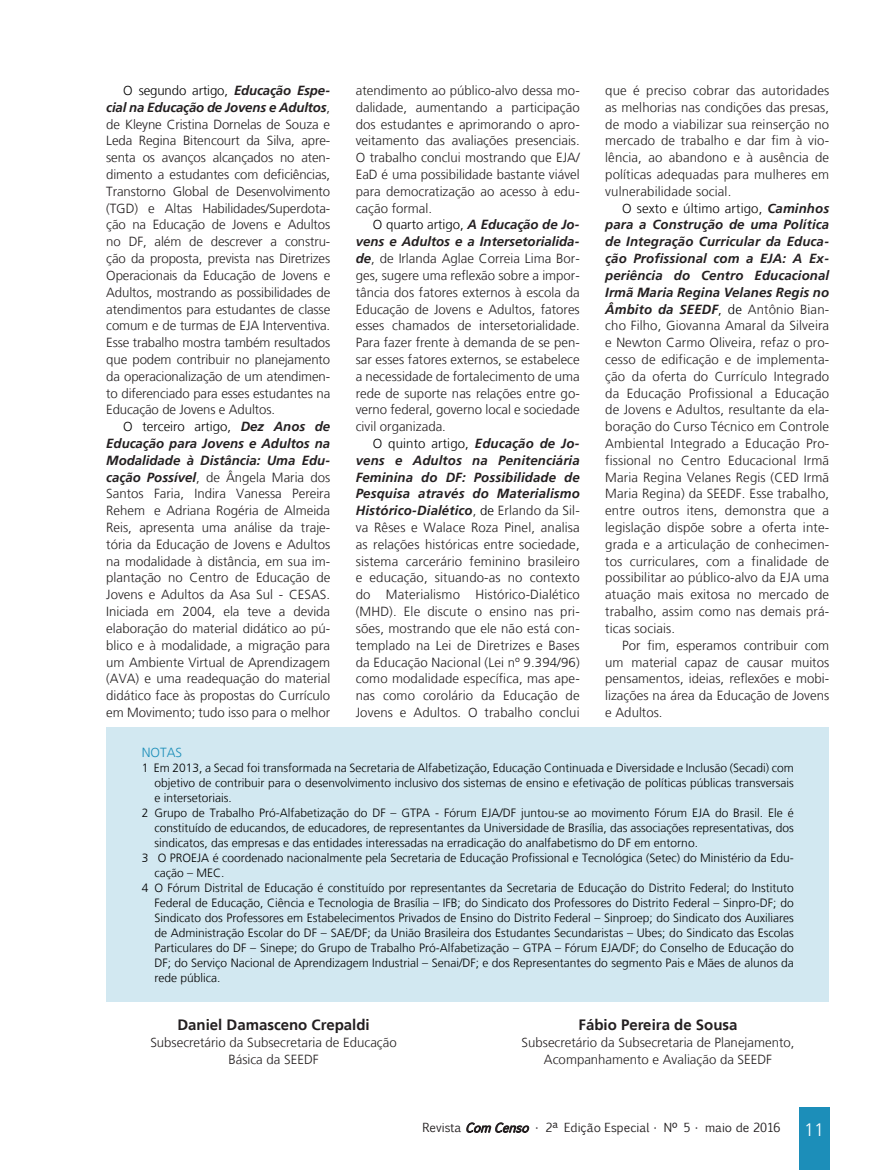
<style>
.page{position:relative;width:893px;height:1170px;background:#fff}
.page>*{position:absolute;margin:0;border:0;box-sizing:border-box;transform-origin:0 0}
.t1{font:300 18px "Frutiger LT";color:#fff}
.Miolo{font:700 15px "Frutiger LT";color:#231f20}
.Miolo-2{font:300 13.2px/16.8px "Frutiger LT";color:#231f20;text-align:justify}
.Texto_Comum{font:300 13.2px "Frutiger LT";color:#1c8eb9}
.Notas{font:300 12px/15px "Frutiger LT";color:#000;text-align:justify}
.t2{font:12px "Euphemia CAS";color:#231f20}
.s1{color:#000}
.s2{font-weight:700;font-style:italic}
.s3{font-style:italic}
</style>
<div class="page">
<div style="left:106px;top:727px;width:723px;height:274px;background:#d2e8f1"></div>
<div style="left:799px;top:1107px;width:30px;height:62px;background:#1c8eb9"></div>
<svg style="left:466px;top:1122px;width:63px;height:10px"></svg>
<p class="Miolo-2" style="left:106px;top:82px;width:225px;text-indent:17px"><span class="s1">O segundo artigo,</span> <span class="s2">Educação Espe&shy;cial na Educação de Jovens e Adultos</span>, de Kleyne Cristina Dornelas de Souza e Leda Regina Bitencourt da Silva, apre&shy;senta os avanços alcançados no aten&shy;dimento a estudantes com deficiências, Transtorno Global de Desenvolvimento (TGD) e Altas Habilidades/Superdota&shy;ção na Educação de Jovens e Adultos no DF, além de descrever a constru&shy;ção da proposta, prevista nas Diretrizes Operacionais da Educação de Jovens e Adultos, mostrando as possibilidades de atendimentos para estudantes de classe comum e de turmas de EJA Interventiva.<br>Esse trabalho mostra também resultados que podem contribuir no planejamento da operacionalização de um atendimen&shy;to diferenciado para esses estudantes na Educação de Jovens e Adultos.</p>
<p class="Miolo-2" style="left:106px;top:418px;width:225px;text-indent:17px"><span class="s1">O terceiro artigo,</span> <span class="s2">Dez Anos de Educação para Jovens e Adultos na Modalidade à Distância: Uma Edu&shy;cação Possível</span>, de Ângela Maria dos Santos Faria, Indira Vanessa Pereira Rehem e Adriana Rogéria de Almeida Reis, apresenta uma análise da traje&shy;tória da Educação de Jovens e Adultos na modalidade à distância, em sua im&shy;plantação no Centro de Educação de Jovens e Adultos da Asa Sul - CESAS.<br>Iniciada em 2004, ela teve a devida elaboração do material didático ao pú&shy;blico e à modalidade, a migração para um Ambiente Virtual de Aprendizagem (AVA) e uma readequação do material didático face às propostas do Currículo em Movimento; tudo isso para o melhor</p>
<p class="Miolo-2" style="left:356px;top:82px;width:225px">atendimento ao público-alvo dessa mo&shy;dalidade, aumentando a participação dos estudantes e aprimorando o apro&shy;veitamento das avaliações presenciais.<br>O trabalho conclui mostrando que EJA/ EaD é uma possibilidade bastante viável para democratização ao acesso à edu&shy;cação formal.</p>
<p class="Miolo-2" style="left:356px;top:217px;width:225px;text-indent:17px"><span class="s1">O quarto artigo,</span> <span class="s2">A Educação de Jo&shy;vens e Adultos e a Intersetorialida&shy;de</span>, de Irlanda Aglae Correia Lima Bor&shy;ges, sugere uma reflexão sobre a impor&shy;tância dos fatores externos à escola da Educação de Jovens e Adultos, fatores esses chamados de intersetorialidade.<br>Para fazer frente à demanda de se pen&shy;sar esses fatores externos, se estabelece a necessidade de fortalecimento de uma rede de suporte nas relações entre go&shy;verno federal, governo local e sociedade civil organizada.</p>
<p class="Miolo-2" style="left:356px;top:435px;width:225px;text-indent:17px"><span class="s1">O quinto artigo,</span> <span class="s2">Educação de Jo&shy;vens e Adultos na Penitenciária Feminina do DF: Possibilidade de Pesquisa através do Materialismo Histórico-Dialético</span>, <span class="s1">de</span> Erlando da Sil&shy;va Rêses e Walace Roza Pinel, analisa as relações históricas entre sociedade, sistema carcerário feminino brasileiro e educação, situando-as no contexto do Materialismo Histórico-Dialético (MHD). Ele discute o ensino nas pri&shy;sões, mostrando que ele não está con&shy;templado na Lei de Diretrizes e Bases da Educação Nacional (Lei nº 9.394/96) como modalidade específica, mas ape&shy;nas como corolário da Educação de Jovens e Adultos. O trabalho conclui</p>
<p class="Miolo-2" style="left:605px;top:82px;width:225px">que é preciso cobrar das autoridades as melhorias nas condições das presas, de modo a viabilizar sua reinserção no mercado de trabalho e dar fim à vio&shy;lência, ao abandono e à ausência de políticas adequadas para mulheres em vulnerabilidade social.</p>
<p class="Miolo-2" style="left:605px;top:200px;width:225px;text-indent:17px"><span class="s1">O sexto e último artigo,</span> <span class="s2">Caminhos para a Construção de uma Política de Integração Curricular da Educa&shy;ção Profissional com a EJA: A Ex&shy;periência do Centro Educacional Irmã Maria Regina Velanes Regis no Âmbito da SEEDF</span><span class="s1">, de</span> Antônio Bian&shy;cho Filho, Giovanna Amaral da Silveira e Newton Carmo Oliveira, refaz o pro&shy;cesso de edificação e de implementa&shy;ção da oferta do Currículo Integrado da Educação Profissional a Educação de Jovens e Adultos, resultante da ela&shy;boração do Curso Técnico em Controle Ambiental Integrado a Educação Pro&shy;fissional no Centro Educacional Irmã Maria Regina Velanes Regis (CED Irmã Maria Regina) da SEEDF. Esse trabalho, entre outros itens, demonstra que a legislação dispõe sobre a oferta inte&shy;grada e a articulação de conhecimen&shy;tos curriculares, com a finalidade de possibilitar ao público-alvo da EJA uma atuação mais exitosa no mercado de trabalho, assim como nas demais prá&shy;ticas sociais.</p>
<p class="Miolo-2" style="left:605px;top:637px;width:225px;text-indent:17px">Por fim, esperamos contribuir com um material capaz de causar muitos pensamentos, ideias, reflexões e mobi&shy;lizações na área da Educação de Jovens e Adultos.</p>
<p class="Texto_Comum" style="left:142px;top:744px;width:42px">NOTAS</p>
<p class="Notas" style="left:155px;top:760px;width:641px;text-indent:-13px">1 Em 2013, a Secad foi transformada na Secretaria de Alfabetização, Educação Continuada e Diversidade e Inclusão (Secadi) com objetivo de contribuir para o desenvolvimento inclusivo dos sistemas de ensino e efetivação de políticas públicas transversais e intersetoriais.</p>
<p class="Notas" style="left:155px;top:805px;width:641px;text-indent:-13px">2 Grupo de Trabalho Pró-Alfabetização do DF – GTPA - Fórum EJA/DF juntou-se ao movimento Fórum EJA do Brasil. Ele é constituído de educandos, de educadores, de representantes da Universidade de Brasília, das associações representativas, dos sindicatos, das empresas e das entidades interessadas na erradicação do analfabetismo do DF em entorno.</p>
<p class="Notas" style="left:155px;top:850px;width:641px;text-indent:-13px">3 O PROEJA é coordenado nacionalmente pela Secretaria de Educação Profissional e Tecnológica (Setec) do Ministério da Edu&shy;cação – MEC.</p>
<p class="Notas" style="left:155px;top:880px;width:641px;text-indent:-13px">4 O Fórum Distrital de Educação é constituído por representantes da Secretaria de Educação do Distrito Federal; do Instituto Federal de Educação, Ciência e Tecnologia de Brasília – IFB; do Sindicato dos Professores do Distrito Federal – Sinpro-DF; do Sindicato dos Professores em Estabelecimentos Privados de Ensino do Distrito Federal – Sinproep; do Sindicato dos Auxiliares de Administração Escolar do DF – SAE/DF; da União Brasileira dos Estudantes Secundaristas – Ubes; do Sindicato das Escolas Particulares do DF – Sinepe; do Grupo de Trabalho Pró-Alfabetização – GTPA – Fórum EJA/DF; do Conselho de Educação do DF; do Serviço Nacional de Aprendizagem Industrial – Senai/DF; e dos Representantes do segmento Pais e Mães de alunos da rede pública.</p>
<p class="Miolo" style="left:579px;top:1015px;width:160px">Fábio Pereira de Sousa</p>
<p class="Miolo-2" style="left:522px;top:1033px;width:274px;text-align:center">Subsecretário da Subsecretaria de Planejamento,<br>Acompanhamento e Avaliação da SEEDF</p>
<p class="Miolo" style="left:177px;top:1015px;width:194px">Daniel Damasceno Crepaldi</p>
<p class="Miolo-2" style="left:150px;top:1033px;width:248px;text-align:center">Subsecretário da Subsecretaria de Educação<br>Básica da SEEDF</p>
<p class="t2" style="left:422px;top:1119px;width:359px">Revista <span class="s3">ComCenso</span> • 2ª Edição Especial • Nº 5 • maio de 2016</p>
<h1 class="t1" style="left:804px;top:1119px;width:22px">11</h1>
</div>
